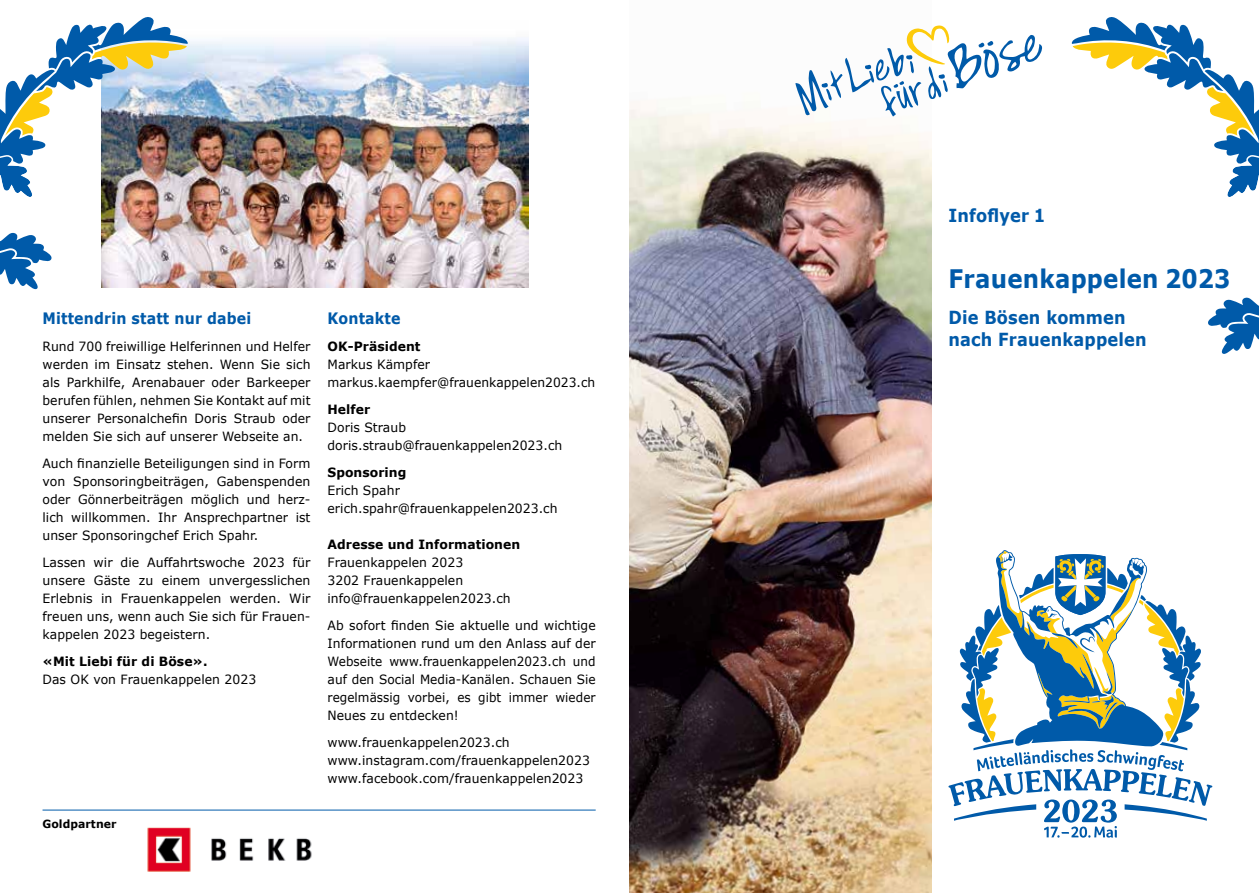
<style>
.page{position:relative;width:1259px;height:893px;background:#fff}
.page>*{position:absolute;margin:0;border:0;box-sizing:border-box;transform-origin:0 0}
.t1{font:700 25.5px "Verdana";letter-spacing:.01em;color:#005aa9;scale:.9 1}
.t2{font:700 18px/22.5px "Verdana";letter-spacing:.01em;color:#005aa9;scale:.9 1}
.t3{font:700 15.75px "Verdana";letter-spacing:.01em;color:#005aa9;scale:.9 1}
.t4{font:12.75px/18px "Verdana";letter-spacing:.005em;color:#000}
.t5{font:700 12.75px "Verdana";letter-spacing:.005em;color:#000}
.t6{font:700 11.25px "Verdana";letter-spacing:.005em;color:#000}
</style>
<div class="page">
<img style="left:629px;top:101px;width:302px;height:792px">
<img style="left:101px;top:38px;width:427px;height:250px">
<svg style="left:0;top:232px;width:52px;height:57px"></svg>
<img style="left:0;top:17px;width:189px;height:182px">
<svg style="left:1208px;top:297px;width:51px;height:57px"></svg>
<svg style="left:1071px;top:17px;width:188px;height:180px"></svg>
<svg style="left:795px;top:25px;width:247px;height:92px"></svg>
<svg style="left:948px;top:550px;width:264px;height:288px"></svg>
<img style="left:147px;top:827px;width:165px;height:45px">
<hr style="left:43px;top:810px;width:552px;height:1px;background:#005aa9">
<p class="t3" style="left:43px;top:307px;width:233px">Mittendrin statt nur dabei</p>
<p class="t4" style="left:43px;top:337px;width:269px;text-align:justify">Rund 700 freiwillige Helferinnen und Helfer werden im Einsatz stehen. Wenn Sie sich als Parkhilfe, Arenabauer oder Barkeeper berufen fühlen, nehmen Sie Kontakt auf mit unserer Personalchefin Doris Straub oder melden Sie sich auf unserer Webseite an.</p>
<p class="t4" style="left:43px;top:454px;width:269px;text-align:justify">Auch finanzielle Beteiligungen sind in Form von Sponsoringbeiträgen, Gabenspenden oder Gönnerbeiträgen möglich und herz&shy;lich willkommen. Ihr Ansprechpartner ist unser Sponsoringchef Erich Spahr.</p>
<p class="t4" style="left:43px;top:553px;width:269px;text-align:justify">Lassen wir die Auffahrtswoche 2023 für unsere Gäste zu einem unvergesslichen Erlebnis in Frauenkappelen werden. Wir freuen uns, wenn auch Sie sich für Frauen&shy;kappelen 2023 begeistern.</p>
<p class="t5" style="left:43px;top:652px;width:167px">«Mit Liebi für di Böse».</p>
<p class="t4" style="left:43px;top:670px;width:215px">Das OK von Frauenkappelen 2023</p>
<p class="t6" style="left:43px;top:816px;width:76px">Goldpartner</p>
<p class="t3" style="left:327px;top:307px;width:83px">Kontakte</p>
<p class="t5" style="left:327px;top:337px;width:95px">OK-Präsident</p>
<p class="t4" style="left:327px;top:355px;width:269px">Markus Kämpfer markus.kaempfer@frauenkappelen2023.ch</p>
<p class="t5" style="left:327px;top:400px;width:44px">Helfer</p>
<p class="t4" style="left:327px;top:418px;width:236px">Doris Straub doris.straub@frauenkappelen2023.ch</p>
<p class="t5" style="left:327px;top:463px;width:80px">Sponsoring</p>
<p class="t4" style="left:327px;top:481px;width:232px">Erich Spahr erich.spahr@frauenkappelen2023.ch</p>
<p class="t5" style="left:327px;top:535px;width:194px">Adresse und Informationen</p>
<p class="t4" style="left:327px;top:553px;width:185px">Frauenkappelen 2023<br>3202 Frauenkappelen info@frauenkappelen2023.ch</p>
<p class="t4" style="left:327px;top:616px;width:270px;text-align:justify">Ab sofort finden Sie aktuelle und wichtige Informationen rund um den Anlass auf der Webseite www.frauenkappelen2023.ch und auf den Social Media-Kanälen. Schauen Sie regelmässig vorbei, es gibt immer wieder Neues zu entdecken!</p>
<p class="t4" style="left:327px;top:733px;width:264px">www.frauenkappelen2023.ch www.instagram.com/frauenkappelen2023 www.facebook.com/frauenkappelen2023</p>
<h2 class="t2" style="left:948px;top:204px;width:109px">Infoflyer 1</h2>
<h1 class="t1" style="left:948px;top:261px;width:315px">Frauenkappelen 2023</h1>
<h2 class="t2" style="left:948px;top:306px;width:222px">Die Bösen kommen nach Frauenkappelen</h2>
</div>
